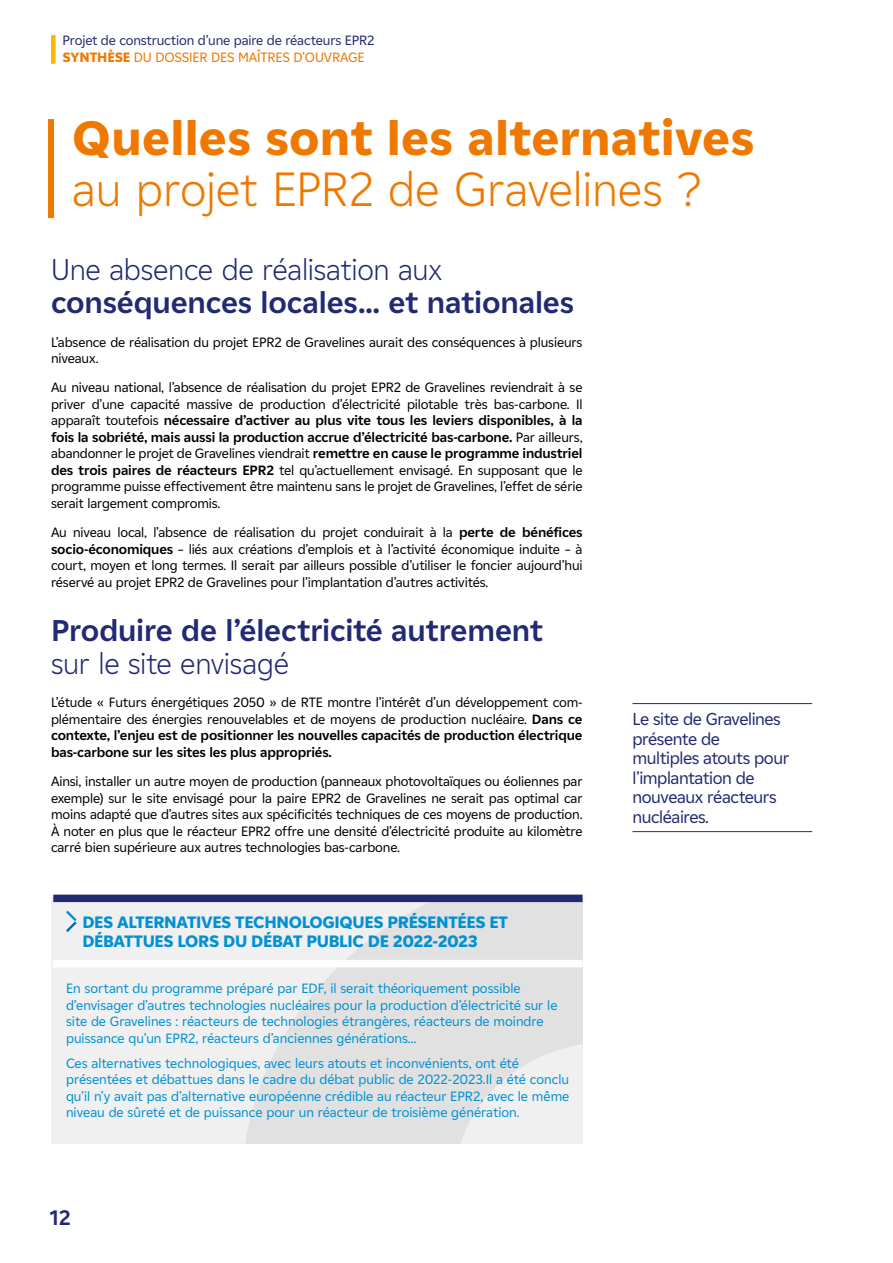
<style>
.page{position:relative;width:893px;height:1263px;background:#fff}
.page>*{position:absolute;margin:0;border:0;box-sizing:border-box;transform-origin:0 0}
.t1{font:800 48px "EDF2020";letter-spacing:.005em;color:#ef7900}
.t2{font:300 48px "EDF2020";letter-spacing:-.005em;color:#ef7900}
.t3{font:700 30px "EDF2020";letter-spacing:-.005em;color:#212a72}
.t4{font:300 30px "EDF2020";letter-spacing:-.01em;color:#212a72}
.t5{font:700 21px "EDF2020";color:#212a72}
.t6{font:17.25px/19.5px "EDF2020";letter-spacing:-.025em;color:#212a72}
.t7{font:800 16.5px/19.5px "EDF2020";letter-spacing:-.02em;color:#0091d3}
.t8{font:13.5px/16.5px "EDF2020";letter-spacing:-.01em;color:#000;text-align:justify}
.t9{font:13.5px/16.5px "EDF2020";color:#0091d3}
.t10{font:13.5px/16.5px "EDF2020";letter-spacing:-.01em;color:#212a72}
.s1{font-weight:800;color:#ef7900}
.s2{color:#ef7900}
.s3{font-weight:700}
</style>
<div class="page">
<div style="left:51px;top:897px;width:532px;height:247px;background:#f0f0f0"></div>
<svg style="left:242px;top:902px;width:341px;height:242px;fill:#e1e1e1"></svg>
<div style="left:48px;top:119px;width:6px;height:99px;background:#ef7900"></div>
<div style="left:53px;top:894px;width:530px;height:8px;background:#212a72"></div>
<div style="left:53px;top:960px;width:530px;height:7px;background:#fff"></div>
<svg style="left:66px;top:911px;width:12px;height:21px"></svg>
<hr style="left:632px;top:703px;width:180px;height:1px;background:#212a72">
<hr style="left:632px;top:831px;width:180px;height:1px;background:#212a72">
<div style="left:51px;top:35px;width:5px;height:29px;background:#fab600"></div>
<p class="t10" style="left:63px;top:32px;width:313px">Projet de construction d’une paire de réacteurs EPR2<br><span class="s1">SYNTHÈSE</span> <span class="s2">DU DOSSIER DES MAÎTRES D’OUVRAGE</span></p>
<h1 class="t1" style="left:72px;top:104px;width:683px">Quelles sont les alternatives</h1>
<h1 class="t2" style="left:72px;top:156px;width:631px">au projet EPR2 de Gravelines ?</h1>
<h2 class="t4" style="left:51px;top:249px;width:393px">Une absence de réalisation aux</h2>
<h2 class="t3" style="left:51px;top:281px;width:524px">conséquences locales… et nationales</h2>
<p class="t8" style="left:51px;top:333px;width:533px">L’absence de réalisation du projet EPR2 de Gravelines aurait des conséquences à plusieurs niveaux.</p>
<p class="t8" style="left:51px;top:379px;width:533px">Au niveau national, l’absence de réalisation du projet EPR2 de Gravelines reviendrait à se priver d’une capacité massive de production d’électricité pilotable très bas-carbone. Il apparaît toutefois <span class="s3">nécessaire d’activer au plus vite tous les leviers disponibles, à la fois la sobriété, mais aussi la production accrue d’électricité bas-carbone.</span> Par ailleurs, abandonner le projet de Gravelines viendrait <span class="s3">remettre en cause le programme industriel des trois paires de réacteurs EPR2</span> tel qu’actuellement envisagé. En supposant que le programme puisse effectivement être maintenu sans le projet de Gravelines, l’effet de série serait largement compromis.</p>
<p class="t8" style="left:51px;top:524px;width:533px">Au niveau local, l’absence de réalisation du projet conduirait à la <span class="s3">perte de bénéfices socio-économiques</span> – liés aux créations d’emplois et à l’activité économique induite – à court, moyen et long termes. Il serait par ailleurs possible d’utiliser le foncier aujourd’hui réservé au projet EPR2 de Gravelines pour l’implantation d’autres activités.</p>
<h2 class="t3" style="left:51px;top:609px;width:494px">Produire de l’électricité autrement</h2>
<h2 class="t4" style="left:51px;top:642px;width:240px">sur le site envisagé</h2>
<p class="t8" style="left:51px;top:694px;width:533px">L’étude « Futurs énergétiques 2050 » de RTE montre l’intérêt d’un développement com&shy;plémentaire des énergies renouvelables et de moyens de production nucléaire. <span class="s3">Dans ce contexte, l’enjeu est de positionner les nouvelles capacités de production électrique bas-carbone sur les sites les plus appropriés.</span></p>
<p class="t8" style="left:51px;top:773px;width:533px">Ainsi, installer un autre moyen de production (panneaux photovoltaïques ou éoliennes par exemple) sur le site envisagé pour la paire EPR2 de Gravelines ne serait pas optimal car moins adapté que d’autres sites aux spécificités techniques de ces moyens de production.<br>À noter en plus que le réacteur EPR2 offre une densité d’électricité produite au kilomètre carré bien supérieure aux autres technologies bas-carbone.</p>
<p class="t7" style="left:82px;top:911px;width:427px">DES ALTERNATIVES TECHNOLOGIQUES PRÉSENTÉES ET<br>DÉBATTUES LORS DU DÉBAT PUBLIC DE 2022-2023</p>
<p class="t9" style="left:66px;top:980px;width:493px">En sortant du programme préparé par EDF, il serait théoriquement possible d’envisager d’autres technologies nucléaires pour la production d’électricité sur le site de Gravelines : réacteurs de technologies étrangères, réacteurs de moindre puissance qu’un EPR2, réacteurs d’anciennes générations…</p>
<p class="t9" style="left:66px;top:1054px;width:505px">Ces alternatives technologiques, avec leurs atouts et inconvénients, ont été présentées et débattues dans le cadre du débat public de 2022-2023.Il a été conclu qu’il n’y avait pas d’alternative européenne crédible au réacteur EPR2, avec le même niveau de sûreté et de puissance pour un réacteur de troisième génération.</p>
<h3 class="t5" style="left:50px;top:1202px;width:23px">12</h3>
<p class="t6" style="left:632px;top:709px;width:158px">Le site de Gravelines présente de multiples atouts pour l’implantation de nouveaux réacteurs nucléaires.</p>
</div>
